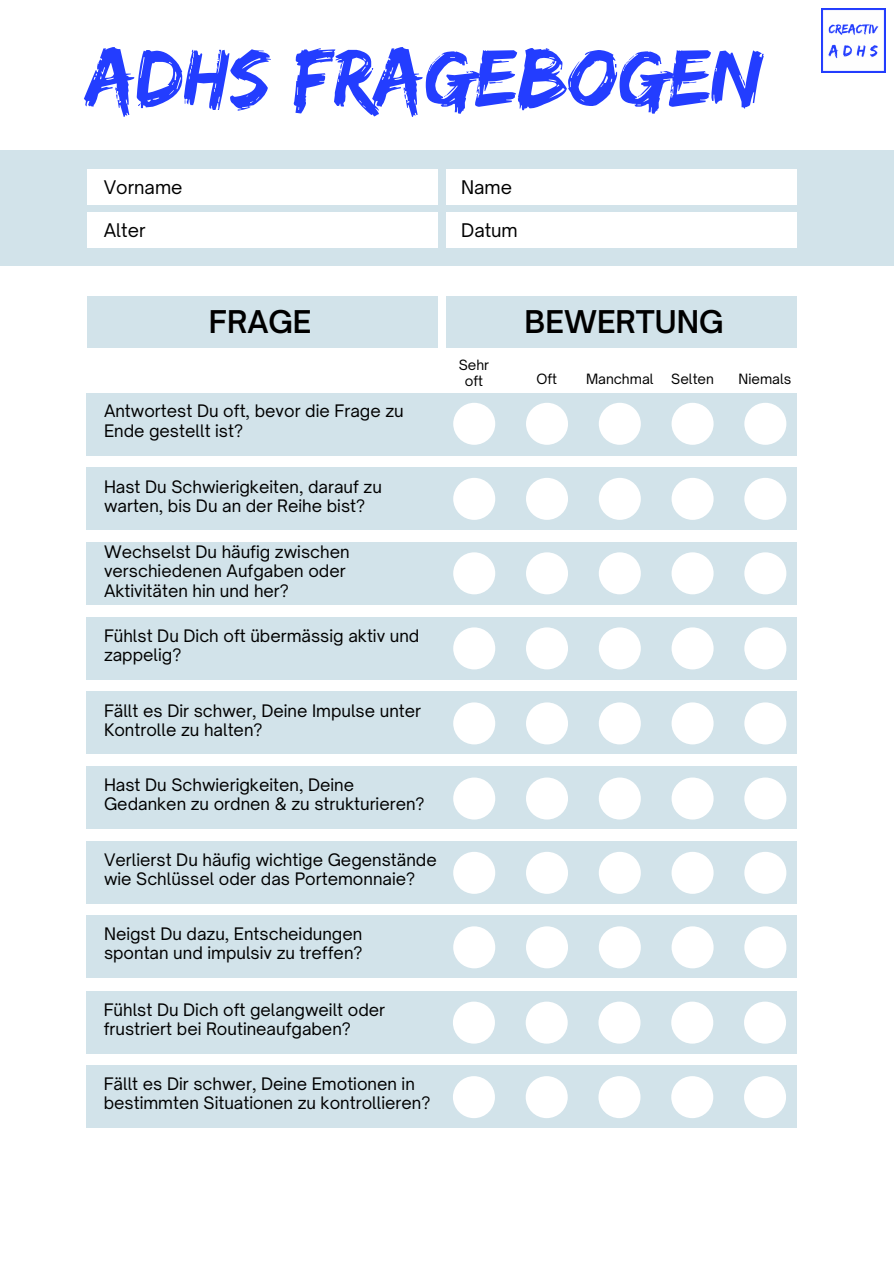
<style>
.page{position:relative;width:894px;height:1264px;background:#fff}
.page>*{position:absolute;margin:0;border:0;box-sizing:border-box;transform-origin:0 0}
.t1{font:84.3px "Edo";color:#233dff}
.t2{font:600 30px "Open Sauce One";color:#000}
.t3{font:18px "Open Sauce One";color:#000}
.t4{font:16.5px/19.2px "Open Sauce One";color:#000}
.t5{font:13.5px/15.8px "Open Sauce One";color:#000;text-align:center}
</style>
<div class="page">
<div style="left:87px;top:393px;width:709px;height:62px;background:#d2e3ea"></div>
<div style="left:453px;top:403px;width:42px;height:42px;background:#fff;border-radius:50%"></div>
<div style="left:526px;top:403px;width:42px;height:42px;background:#fff;border-radius:50%"></div>
<div style="left:598px;top:403px;width:42px;height:42px;background:#fff;border-radius:50%"></div>
<div style="left:671px;top:403px;width:42px;height:42px;background:#fff;border-radius:50%"></div>
<div style="left:744px;top:403px;width:42px;height:42px;background:#fff;border-radius:50%"></div>
<div style="left:0;top:150px;width:893px;height:116px;background:#d2e3ea"></div>
<div style="left:87px;top:169px;width:350px;height:35px;background:#fff"></div>
<div style="left:446px;top:213px;width:350px;height:35px;background:#fff"></div>
<div style="left:87px;top:212px;width:350px;height:36px;background:#fff"></div>
<div style="left:446px;top:169px;width:350px;height:36px;background:#fff"></div>
<div style="left:87px;top:296px;width:350px;height:52px;background:#d2e3ea"></div>
<div style="left:446px;top:296px;width:350px;height:52px;background:#d2e3ea"></div>
<div style="left:87px;top:467px;width:709px;height:63px;background:#d2e3ea"></div>
<div style="left:87px;top:542px;width:709px;height:63px;background:#d2e3ea"></div>
<div style="left:87px;top:617px;width:709px;height:62px;background:#d2e3ea"></div>
<div style="left:87px;top:691px;width:709px;height:63px;background:#d2e3ea"></div>
<div style="left:87px;top:766px;width:709px;height:63px;background:#d2e3ea"></div>
<div style="left:87px;top:841px;width:709px;height:62px;background:#d2e3ea"></div>
<div style="left:87px;top:915px;width:709px;height:63px;background:#d2e3ea"></div>
<div style="left:453px;top:478px;width:42px;height:42px;background:#fff;border-radius:50%"></div>
<div style="left:526px;top:478px;width:42px;height:42px;background:#fff;border-radius:50%"></div>
<div style="left:598px;top:478px;width:42px;height:42px;background:#fff;border-radius:50%"></div>
<div style="left:671px;top:478px;width:42px;height:42px;background:#fff;border-radius:50%"></div>
<div style="left:744px;top:478px;width:42px;height:42px;background:#fff;border-radius:50%"></div>
<div style="left:453px;top:552px;width:42px;height:42px;background:#fff;border-radius:50%"></div>
<div style="left:526px;top:552px;width:42px;height:42px;background:#fff;border-radius:50%"></div>
<div style="left:598px;top:552px;width:42px;height:42px;background:#fff;border-radius:50%"></div>
<div style="left:671px;top:552px;width:42px;height:42px;background:#fff;border-radius:50%"></div>
<div style="left:744px;top:552px;width:42px;height:42px;background:#fff;border-radius:50%"></div>
<div style="left:453px;top:627px;width:42px;height:42px;background:#fff;border-radius:50%"></div>
<div style="left:526px;top:627px;width:42px;height:42px;background:#fff;border-radius:50%"></div>
<div style="left:598px;top:627px;width:42px;height:42px;background:#fff;border-radius:50%"></div>
<div style="left:671px;top:627px;width:42px;height:42px;background:#fff;border-radius:50%"></div>
<div style="left:744px;top:627px;width:42px;height:42px;background:#fff;border-radius:50%"></div>
<div style="left:453px;top:702px;width:42px;height:42px;background:#fff;border-radius:50%"></div>
<div style="left:526px;top:702px;width:42px;height:42px;background:#fff;border-radius:50%"></div>
<div style="left:598px;top:702px;width:42px;height:42px;background:#fff;border-radius:50%"></div>
<div style="left:671px;top:702px;width:42px;height:42px;background:#fff;border-radius:50%"></div>
<div style="left:744px;top:702px;width:42px;height:42px;background:#fff;border-radius:50%"></div>
<div style="left:453px;top:777px;width:42px;height:42px;background:#fff;border-radius:50%"></div>
<div style="left:526px;top:777px;width:42px;height:42px;background:#fff;border-radius:50%"></div>
<div style="left:598px;top:777px;width:42px;height:42px;background:#fff;border-radius:50%"></div>
<div style="left:671px;top:777px;width:42px;height:42px;background:#fff;border-radius:50%"></div>
<div style="left:744px;top:777px;width:42px;height:42px;background:#fff;border-radius:50%"></div>
<div style="left:453px;top:851px;width:42px;height:42px;background:#fff;border-radius:50%"></div>
<div style="left:526px;top:851px;width:42px;height:42px;background:#fff;border-radius:50%"></div>
<div style="left:598px;top:851px;width:42px;height:42px;background:#fff;border-radius:50%"></div>
<div style="left:671px;top:851px;width:42px;height:42px;background:#fff;border-radius:50%"></div>
<div style="left:744px;top:851px;width:42px;height:42px;background:#fff;border-radius:50%"></div>
<div style="left:453px;top:926px;width:42px;height:42px;background:#fff;border-radius:50%"></div>
<div style="left:526px;top:926px;width:42px;height:42px;background:#fff;border-radius:50%"></div>
<div style="left:598px;top:926px;width:42px;height:42px;background:#fff;border-radius:50%"></div>
<div style="left:671px;top:926px;width:42px;height:42px;background:#fff;border-radius:50%"></div>
<div style="left:744px;top:926px;width:42px;height:42px;background:#fff;border-radius:50%"></div>
<div style="left:87px;top:990px;width:709px;height:63px;background:#d2e3ea"></div>
<div style="left:87px;top:1065px;width:709px;height:63px;background:#d2e3ea"></div>
<div style="left:453px;top:1001px;width:42px;height:42px;background:#fff;border-radius:50%"></div>
<div style="left:525px;top:1001px;width:42px;height:42px;background:#fff;border-radius:50%"></div>
<div style="left:598px;top:1001px;width:42px;height:42px;background:#fff;border-radius:50%"></div>
<div style="left:671px;top:1001px;width:42px;height:42px;background:#fff;border-radius:50%"></div>
<div style="left:743px;top:1001px;width:42px;height:42px;background:#fff;border-radius:50%"></div>
<div style="left:453px;top:1076px;width:42px;height:42px;background:#fff;border-radius:50%"></div>
<div style="left:525px;top:1076px;width:42px;height:42px;background:#fff;border-radius:50%"></div>
<div style="left:598px;top:1076px;width:42px;height:42px;background:#fff;border-radius:50%"></div>
<div style="left:671px;top:1076px;width:42px;height:42px;background:#fff;border-radius:50%"></div>
<div style="left:743px;top:1076px;width:42px;height:42px;background:#fff;border-radius:50%"></div>
<img style="left:821px;top:8px;width:64px;height:64px">
<h3 class="t1" style="left:87px;top:29px;width:678px">ADHS Fragebogen</h3>
<p class="t3" style="left:104px;top:176px;width:80px">Vorname</p>
<h3 class="t3" style="left:104px;top:219px;width:43px">Alter</h3>
<h3 class="t3" style="left:461px;top:219px;width:58px">Datum</h3>
<h3 class="t3" style="left:461px;top:176px;width:52px">Name</h3>
<h2 class="t2" style="left:209px;top:303px;width:104px">FRAGE</h2>
<h2 class="t2" style="left:524px;top:302px;width:200px">BEWERTUNG</h2>
<p class="t5" style="left:536px;top:371px;width:22px">Oft</p>
<p class="t5" style="left:586px;top:371px;width:69px">Manchmal</p>
<p class="t5" style="left:671px;top:371px;width:44px">Selten</p>
<p class="t5" style="left:738px;top:371px;width:54px">Niemals</p>
<p class="t5" style="left:458px;top:357px;width:32px">Sehr oft</p>
<h3 class="t4" style="left:104px;top:401px;width:301px">Antwortest Du oft, bevor die Frage zu<br>Ende gestellt ist?</h3>
<p class="t4" style="left:104px;top:477px;width:279px">Hast Du Schwierigkeiten, darauf zu warten, bis Du an der Reihe bist?</p>
<h3 class="t4" style="left:104px;top:542px;width:247px">Wechselst Du häufig zwischen verschiedenen Aufgaben oder<br>Aktivitäten hin und her?</h3>
<p class="t4" style="left:104px;top:626px;width:317px">Fühlst Du Dich oft übermässig aktiv und zappelig?</p>
<p class="t4" style="left:104px;top:700px;width:318px">Fällt es Dir schwer, Deine Impulse unter<br>Kontrolle zu halten?</p>
<p class="t4" style="left:104px;top:775px;width:322px">Hast Du Schwierigkeiten, Deine<br>Gedanken zu ordnen &amp; zu strukturieren?</p>
<h3 class="t4" style="left:104px;top:849px;width:334px">Verlierst Du häufig wichtige Gegenstände wie Schlüssel oder das Portemonnaie?</h3>
<h3 class="t4" style="left:104px;top:924px;width:260px">Neigst Du dazu, Entscheidungen spontan und impulsiv zu treffen?</h3>
<p class="t4" style="left:104px;top:999px;width:283px">Fühlst Du Dich oft gelangweilt oder frustriert bei Routineaufgaben?</p>
<h3 class="t4" style="left:104px;top:1074px;width:328px">Fällt es Dir schwer, Deine Emotionen in bestimmten Situationen zu kontrollieren?</h3>
</div>
